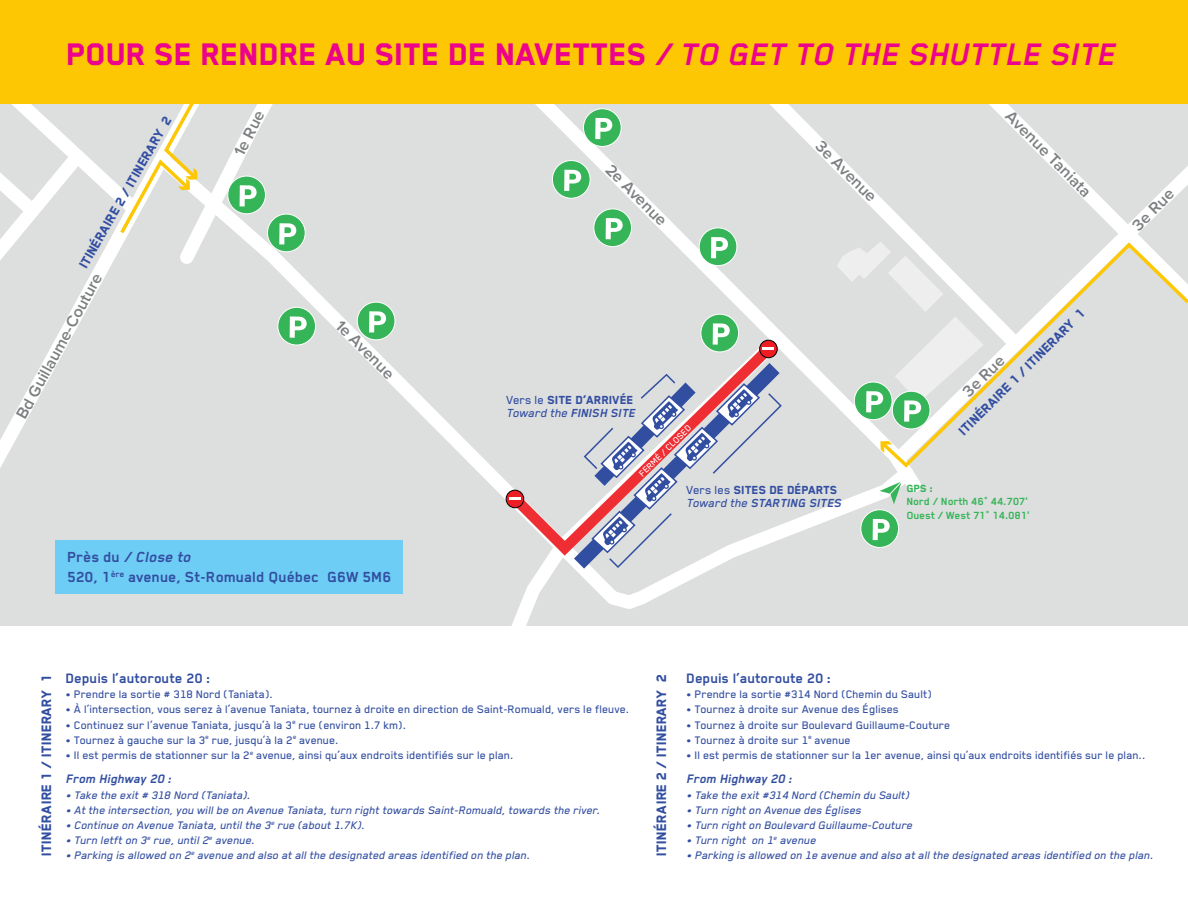
<style>
.page{position:relative;width:1188px;height:918px;background:#fff}
.page>*{position:absolute;margin:0;border:0;box-sizing:border-box;transform-origin:0 0}
.t1{font:800 36px "Blender Pro";color:#ed028c}
.t2{font:700 16.95px/20.2px "Blender Pro";color:#324ea1}
.t3{font:600 16.5px "Proxima Nova";color:#7c7f81}
.t4{font:800 15.75px "Blender Pro";color:#324ea1}
.t5{font:700 15.75px "Blender Pro";color:#324ea1}
.t6{font:800 15px "Blender Pro";color:#324ea1}
.t7{font:italic 700 14.25px "Blender Pro";color:#324ea1}
.t8{font:800 13.5px/13.2px "Blender Pro";color:#324ea1}
.t9{font:500 12.6px "Blender Pro";color:#324ea1}
.t10{font:italic 500 12.6px "Blender Pro";color:#324ea1}
.t11{font:700 12px/13.5px "Blender Pro";color:#36b558}
.t12{font:800 12px "Blender Pro";color:#36b558}
.t13{font:500 10.05px "Blender Pro";color:#fff}
.s1{font-weight:700;font-style:italic}
.s2{font-style:italic}
.s3{font-weight:500}
.s4{font-weight:500;font-style:italic}
</style>
<div class="page">
<div style="left:0;top:12px;width:1188px;height:614px;background:#dddede"></div>
<svg style="left:0;top:306px;width:89px;height:162px"></svg>
<svg style="left:798px;top:504px;width:101px;height:44px"></svg>
<svg style="left:279px;top:275px;width:79px;height:76px"></svg>
<svg style="left:358px;top:104px;width:563px;height:400px"></svg>
<svg style="left:496px;top:320px;width:302px;height:306px"></svg>
<svg style="left:636px;top:104px;width:201px;height:257px"></svg>
<svg style="left:831px;top:104px;width:357px;height:229px"></svg>
<svg style="left:232px;top:104px;width:137px;height:171px"></svg>
<svg style="left:0;top:104px;width:232px;height:202px"></svg>
<div style="left:228px;top:176px;width:38px;height:38px;background:#36b558;border-radius:50%"></div>
<div style="left:227px;top:175px;width:39px;height:39px;border:1px solid #fff;border-radius:50%"></div>
<svg style="left:240px;top:185px;width:17px;height:21px"></svg>
<div style="left:267px;top:214px;width:38px;height:38px;background:#36b558;border-radius:50%"></div>
<div style="left:267px;top:213px;width:39px;height:39px;border:1px solid #fff;border-radius:50%"></div>
<svg style="left:279px;top:223px;width:17px;height:21px"></svg>
<div style="left:278px;top:307px;width:38px;height:38px;background:#36b558;border-radius:50%"></div>
<div style="left:277px;top:307px;width:39px;height:39px;border:1px solid #fff;border-radius:50%"></div>
<svg style="left:290px;top:317px;width:17px;height:21px"></svg>
<div style="left:357px;top:302px;width:38px;height:38px;background:#36b558;border-radius:50%"></div>
<div style="left:357px;top:302px;width:39px;height:38px;border:1px solid #fff;border-radius:50%"></div>
<svg style="left:369px;top:311px;width:17px;height:22px"></svg>
<div style="left:583px;top:109px;width:38px;height:38px;background:#36b558;border-radius:50%"></div>
<div style="left:583px;top:108px;width:39px;height:39px;border:1px solid #fff;border-radius:50%"></div>
<svg style="left:595px;top:118px;width:17px;height:21px"></svg>
<div style="left:552px;top:160px;width:38px;height:38px;background:#36b558;border-radius:50%"></div>
<div style="left:552px;top:160px;width:39px;height:39px;border:1px solid #fff;border-radius:50%"></div>
<svg style="left:564px;top:170px;width:17px;height:21px"></svg>
<div style="left:594px;top:209px;width:38px;height:38px;background:#36b558;border-radius:50%"></div>
<div style="left:593px;top:208px;width:39px;height:39px;border:1px solid #fff;border-radius:50%"></div>
<svg style="left:606px;top:218px;width:17px;height:21px"></svg>
<div style="left:701px;top:314px;width:38px;height:38px;background:#36b558;border-radius:50%"></div>
<div style="left:700px;top:314px;width:39px;height:39px;border:1px solid #fff;border-radius:50%"></div>
<svg style="left:713px;top:323px;width:17px;height:6px"></svg>
<div style="left:699px;top:228px;width:38px;height:38px;background:#36b558;border-radius:50%"></div>
<div style="left:699px;top:227px;width:39px;height:39px;border:1px solid #fff;border-radius:50%"></div>
<svg style="left:711px;top:237px;width:17px;height:21px"></svg>
<svg style="left:837px;top:242px;width:41px;height:180px"></svg>
<div style="left:861px;top:510px;width:38px;height:38px;background:#36b558;border-radius:50%"></div>
<div style="left:860px;top:509px;width:39px;height:39px;border:1px solid #fff;border-radius:50%"></div>
<svg style="left:873px;top:519px;width:17px;height:21px"></svg>
<svg style="left:878px;top:240px;width:310px;height:230px"></svg>
<svg style="left:880px;top:441px;width:12px;height:12px"></svg>
<svg style="left:880px;top:482px;width:22px;height:22px"></svg>
<div style="left:56px;top:540px;width:348px;height:54px;background:#6ecdf5"></div>
<svg style="left:496px;top:329px;width:292px;height:234px"></svg>
<svg style="left:506px;top:490px;width:18px;height:18px"></svg>
<div style="left:506px;top:490px;width:18px;height:18px;border:1px solid #000001;border-radius:50%"></div>
<svg style="left:509px;top:498px;width:12px;height:2px"></svg>
<svg style="left:760px;top:340px;width:17px;height:18px"></svg>
<div style="left:759px;top:340px;width:19px;height:18px;border:1px solid #000001;border-radius:50%"></div>
<svg style="left:762px;top:348px;width:12px;height:2px"></svg>
<svg style="left:574px;top:363px;width:209px;height:206px"></svg>
<div style="left:0;top:0;width:1188px;height:104px;background:#fec703"></div>
<h1 class="t1" style="left:67px;top:34px;width:1050px">POUR SE RENDRE AU SITE DE NAVETTES <span class="s1">/ TO GET TO THE SHUTTLE SITE</span></h1>
<p class="t6" style="left:75px;top:263px;width:174px;rotate:-60deg">ITINÉRAIRE 2 / ITINERARY 2</p>
<h3 class="t3" style="left:10px;top:412px;width:165px;rotate:-62deg">Bd Guillaume-Couture</h3>
<h3 class="t3" style="left:227px;top:149px;width:50px;rotate:-63deg">1e Rue</h3>
<h3 class="t3" style="left:347px;top:314px;width:77px;rotate:45deg">1e Avenue</h3>
<h2 class="t2" style="left:67px;top:547px;width:326px">Près du <span class="s2">/ Close to<br></span>520, 1<sup>ère</sup> avenue, St-Romuald Québec G6W 5M6</h2>
<h3 class="t3" style="left:617px;top:158px;width:81px;rotate:45deg">2e Avenue</h3>
<h3 class="t3" style="left:827px;top:134px;width:81px;rotate:45deg">3e Avenue</h3>
<h3 class="t3" style="left:1017px;top:105px;width:115px;rotate:45deg">Avenue Taniata</h3>
<p class="t8" style="left:506px;top:393px;width:130px"><span class="s3">Vers le</span> SITE D’ARRIVÉE<br><span class="s4">Toward the</span> <span class="s1">FINISH SITE</span></p>
<p class="t13" style="left:637px;top:470px;width:71px;rotate:-44deg">FERMÉ / CLOSED</p>
<p class="t8" style="left:686px;top:483px;width:157px"><span class="s3">Vers les</span> SITES DE DÉPARTS<br><span class="s4">Toward the</span> <span class="s1">STARTING SITES</span></p>
<p class="t6" style="left:955px;top:427px;width:174px;rotate:-45deg">ITINÉRAIRE 1 / ITINERARY 1</p>
<h3 class="t3" style="left:957px;top:385px;width:53px;rotate:-45deg">3e Rue</h3>
<p class="t12" style="left:907px;top:482px;width:28px">GPS :</p>
<p class="t11" style="left:907px;top:495px;width:125px">Nord / North 46° 44.707'<br>Ouest / West 71° 14.081'</p>
<h3 class="t3" style="left:1126px;top:219px;width:53px;rotate:-45deg">3e Rue</h3>
<p class="t4" style="left:38px;top:856px;width:183px;rotate:-90deg">ITINÉRAIRE 1 / ITINERARY 1</p>
<p class="t5" style="left:66px;top:670px;width:147px">Depuis l’autoroute 20 :</p>
<p class="t9" style="left:66px;top:688px;width:209px">• Prendre la sortie # 318 Nord (Taniata).</p>
<p class="t9" style="left:66px;top:703px;width:565px">• À l’intersection, vous serez à l’avenue Taniata, tournez à droite en direction de Saint-Romuald, vers le fleuve.</p>
<p class="t9" style="left:66px;top:718px;width:342px">• Continuez sur l’avenue Taniata, jusqu’à la 3<sup>e</sup> rue (environ 1.7 km).</p>
<p class="t9" style="left:66px;top:733px;width:275px">• Tournez à gauche sur la 3<sup>e</sup> rue, jusqu’à la 2<sup>e</sup> avenue.</p>
<p class="t9" style="left:66px;top:748px;width:450px">• Il est permis de stationner sur la 2<sup>e</sup> avenue, ainsi qu’aux endroits identifiés sur le plan.</p>
<p class="t7" style="left:66px;top:771px;width:107px">From Highway 20 :</p>
<p class="t10" style="left:66px;top:788px;width:186px">• Take the exit # 318 Nord (Taniata).</p>
<p class="t10" style="left:66px;top:803px;width:536px">• At the intersection, you will be on Avenue Taniata, turn right towards Saint-Romuald, towards the river.</p>
<p class="t10" style="left:66px;top:818px;width:301px">• Continue on Avenue Taniata, until the 3<sup>e</sup> rue (about 1.7K).</p>
<p class="t10" style="left:66px;top:833px;width:191px">• Turn letft on 3<sup>e</sup> rue, until 2<sup>e</sup> avenue.</p>
<p class="t10" style="left:66px;top:849px;width:466px">• Parking is allowed on 2<sup>e</sup> avenue and also at all the designated areas identified on the plan.</p>
<p class="t4" style="left:653px;top:856px;width:183px;rotate:-90deg">ITINÉRAIRE 2 / ITINERARY 2</p>
<p class="t5" style="left:686px;top:670px;width:147px">Depuis l’autoroute 20 :</p>
<p class="t9" style="left:686px;top:688px;width:247px">• Prendre la sortie #314 Nord (Chemin du Sault)</p>
<p class="t9" style="left:686px;top:703px;width:214px">• Tournez à droite sur Avenue des Églises</p>
<p class="t9" style="left:686px;top:718px;width:266px">• Tournez à droite sur Boulevard Guillaume-Couture</p>
<p class="t9" style="left:686px;top:733px;width:166px">• Tournez à droite sur 1<sup>e</sup> avenue</p>
<p class="t9" style="left:686px;top:748px;width:461px">• Il est permis de stationner sur la 1er avenue, ainsi qu’aux endroits identifiés sur le plan..</p>
<p class="t7" style="left:686px;top:771px;width:107px">From Highway 20 :</p>
<p class="t10" style="left:686px;top:788px;width:225px">• Take the exit #314 Nord (Chemin du Sault)</p>
<p class="t10" style="left:686px;top:803px;width:176px">• Turn right on Avenue des Églises</p>
<p class="t10" style="left:686px;top:818px;width:228px">• Turn right on Boulevard Guillaume-Couture</p>
<p class="t10" style="left:686px;top:833px;width:131px">• Turn right on 1<sup>e</sup> avenue</p>
<p class="t10" style="left:686px;top:849px;width:469px">• Parking is allowed on 1e avenue and also at all the designated areas identified on the plan.</p>
</div>
